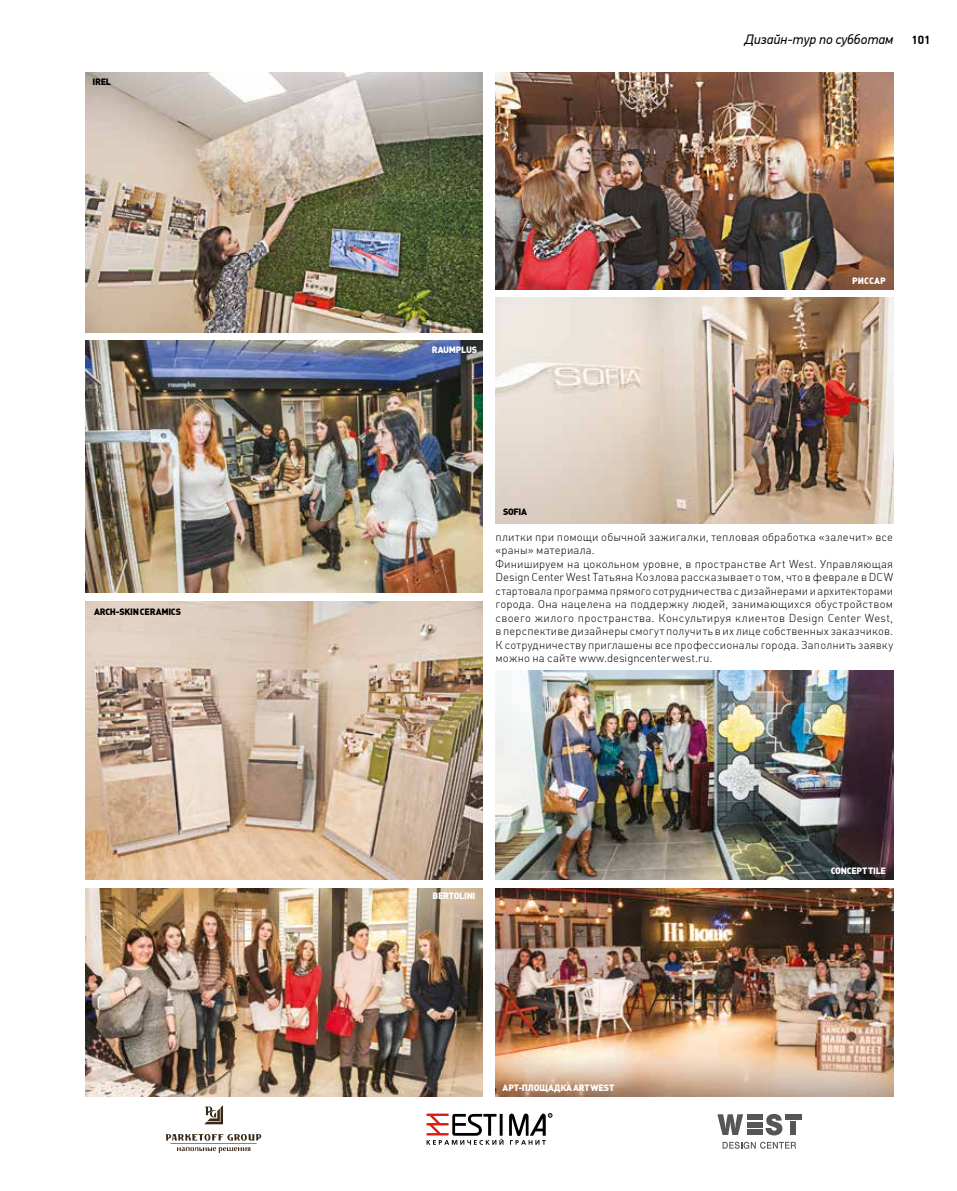
<style>
.page{position:relative;width:957px;height:1191px;background:#fff}
.page>*{position:absolute;margin:0;border:0;box-sizing:border-box;transform-origin:0 0}
.t1{font:italic 13.5px "PF Din Text Pro";color:#000}
.t2{font:700 12px "PF Din Display Pro";color:#000}
.t3{font:11.25px/13.5px "DIN Cyr Light Alternate";letter-spacing:.015em;color:#000}
.t4{font:9px "DIN Cyr Black Alternate";letter-spacing:-.035em;color:#fff}
.t5{font:9px "DIN Cyr Black Alternate";letter-spacing:-.035em;color:#000}
</style>
<div class="page">
<svg style="left:426px;top:1113px;width:126px;height:31px"></svg>
<img style="left:85px;top:72px;width:398px;height:260px">
<img style="left:495px;top:297px;width:398px;height:226px">
<img style="left:495px;top:72px;width:398px;height:217px">
<img style="left:86px;top:341px;width:397px;height:252px">
<img style="left:85px;top:601px;width:398px;height:278px">
<img style="left:85px;top:888px;width:398px;height:208px">
<img style="left:495px;top:671px;width:398px;height:208px">
<img style="left:495px;top:888px;width:398px;height:208px">
<svg style="left:166px;top:1134px;width:95px;height:19px"></svg>
<svg style="left:204px;top:1105px;width:19px;height:19px"></svg>
<div style="left:785px;top:1114px;width:16px;height:5px;background:#565655"></div>
<div style="left:790px;top:1122px;width:6px;height:13px;background:#565655"></div>
<svg style="left:722px;top:1141px;width:74px;height:7px"></svg>
<svg style="left:717px;top:1114px;width:26px;height:21px"></svg>
<svg style="left:765px;top:1113px;width:17px;height:22px"></svg>
<div style="left:746px;top:1114px;width:16px;height:5px;background:#565655"></div>
<div style="left:746px;top:1130px;width:16px;height:5px;background:#565655"></div>
<div style="left:746px;top:1122px;width:16px;height:5px;background:#565655"></div>
<p class="t5" style="left:93px;top:76px;width:20px">IREL</p>
<p class="t5" style="left:94px;top:606px;width:89px">ARCH-SKIN CERAMICS</p>
<p class="t1" style="left:744px;top:31px;width:150px">Дизайн-тур по субботам</p>
<p class="t2" style="left:911px;top:33px;width:21px">101</p>
<p class="t4" style="left:432px;top:344px;width:47px">RAUMPLUS</p>
<p class="t4" style="left:852px;top:275px;width:13px">Риссар</p>
<p class="t5" style="left:503px;top:506px;width:26px">SOFIA</p>
<p class="t3" style="left:495px;top:530px;width:399px">плитки при помощи обычной зажигалки, тепловая обработка «залечит» все «раны» материала.<br>Финишируем на цокольном уровне, в пространстве Art West. Управляющая Design Center West Татьяна Козлова рассказывает о том, что в феврале в DCW стартовала программа прямого сотрудничества с дизайнерами и архитекторами города. Она нацелена на поддержку людей, занимающихся обустройством своего жилого пространства. Консультируя клиентов Design Center West, в перспективе дизайнеры смогут получить в их лице собственных заказчиков.<br>К сотрудничеству приглашены все профессионалы города. Заполнить заявку можно на сайте www.designcenterwest.ru.</p>
<p class="t4" style="left:432px;top:890px;width:45px">BERTOLINI</p>
<p class="t4" style="left:502px;top:1081px;width:102px">АРТ-ПЛОЩАДКА ART West</p>
<p class="t4" style="left:831px;top:865px;width:57px">CONCEPT TILE</p>
</div>
